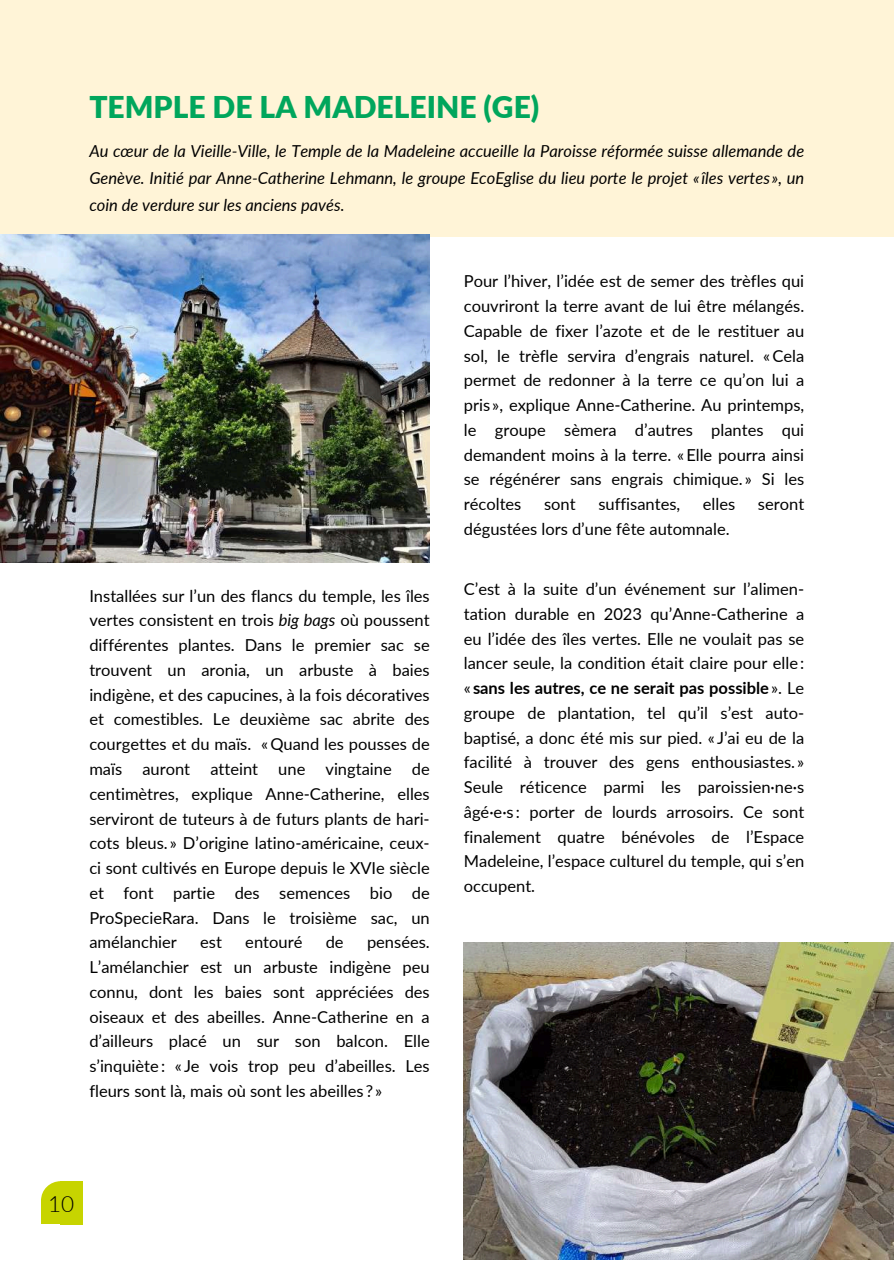
<style>
.page{position:relative;width:894px;height:1264px;background:#fff}
.page>*{position:absolute;margin:0;border:0;box-sizing:border-box;transform-origin:0 0}
.t1{font:900 30px "Lato";color:#00a65c}
.t2{font:300 22.5px "Lato";color:#000}
.t3{font:16.5px/24.8px "Lato";color:#000;text-align:justify}
.t4{font:italic 16.5px/27px "Lato";color:#000;text-align:justify}
.s1{font-style:italic}
.s2{font-weight:700}
</style>
<div class="page">
<div style="left:0;top:0;width:893px;height:237px;background:#fff4d7"></div>
<img style="left:0;top:234px;width:429px;height:328px">
<svg style="left:41px;top:1181px;width:19px;height:18px"></svg>
<div style="left:60px;top:1181px;width:23px;height:43px;background:#c7d400"></div>
<div style="left:41px;top:1199px;width:20px;height:25px;background:#c7d400"></div>
<img style="left:463px;top:942px;width:430px;height:317px">
<h1 class="t1" style="left:89px;top:88px;width:451px">TEMPLE DE LA MADELEINE (GE)</h1>
<p class="t4" style="left:89px;top:137px;width:716px">Au cœur de la Vieille-Ville, le Temple de la Madeleine accueille la Paroisse réformée suisse allemande de Genève. Initié par Anne-Catherine Lehmann, le groupe EcoEglise du lieu porte le projet «îles vertes », un coin de verdure sur les anciens pavés.</p>
<p class="t3" style="left:89px;top:583px;width:342px">Installées sur l’un des flancs du temple, les îles vertes consistent en trois <span class="s1">big bags</span> où poussent différentes plantes. Dans le premier sac se trouvent un aronia, un arbuste à baies indigène, et des capucines, à la fois décoratives et comestibles. Le deuxième sac abrite des courgettes et du maïs. «Quand les pousses de maïs auront atteint une vingtaine de centimètres, explique Anne-Catherine, elles serviront de tuteurs à de futurs plants de hari&shy;cots bleus. » D’origine latino-américaine, ceux&shy;ci sont cultivés en Europe depuis le XVIe siècle et font partie des semences bio de ProSpecieRara. Dans le troisième sac, un amélanchier</p>
<p class="t3" style="left:200px;top:929px;width:23px">est</p>
<p class="t3" style="left:245px;top:929px;width:59px">entouré</p>
<p class="t3" style="left:325px;top:929px;width:19px">de</p>
<p class="t3" style="left:89px;top:929px;width:342px;text-indent:277px">pensées.<br>L’amélanchier est un arbuste indigène peu connu, dont les baies sont appréciées des oiseaux et des abeilles. Anne-Catherine en a d’ailleurs placé un sur son balcon. Elle s’inquiète: « Je vois trop peu d’abeilles. Les fleurs sont là, mais où sont les abeilles ? »</p>
<p class="t3" style="left:463px;top:268px;width:342px">Pour l’hiver, l’idée est de semer des trèfles qui couvriront la terre avant de lui être mélangés.<br>Capable de fixer l’azote et de le restituer au sol, le trèfle servira d’engrais naturel. «Cela permet de redonner à la terre ce qu’on lui a pris », explique Anne-Catherine. Au printemps, le groupe sèmera d’autres plantes qui demandent moins à la terre. «Elle pourra ainsi se régénérer sans engrais chimique. » Si les récoltes</p>
<p class="t3" style="left:544px;top:491px;width:33px">sont</p>
<p class="t3" style="left:598px;top:491px;width:83px">suffisantes,</p>
<p class="t3" style="left:702px;top:491px;width:34px">elles</p>
<p class="t3" style="left:757px;top:491px;width:48px">seront</p>
<p class="t3" style="left:463px;top:516px;width:267px">dégustées lors d’une fête automnale.</p>
<p class="t3" style="left:463px;top:576px;width:342px">C’est à la suite d’un événement sur l’alimen&shy;tation durable en 2023 qu’Anne-Catherine a eu l’idée des îles vertes. Elle ne voulait pas se lancer seule, la condition était claire pour elle: « <span class="s2">sans les autres, ce ne serait pas possible</span>». Le groupe de plantation, tel qu’il s’est auto&shy;baptisé, a donc été mis sur pied. « J’ai eu de la facilité à trouver des gens enthousiastes. » Seule réticence parmi les paroissien·ne·s âgé·e·s : porter de lourds arrosoirs. Ce sont finalement quatre bénévoles de l’Espace Madeleine, l’espace culturel du temple, qui s’en occupent.</p>
<h2 class="t2" style="left:48px;top:1189px;width:28px">10</h2>
</div>
